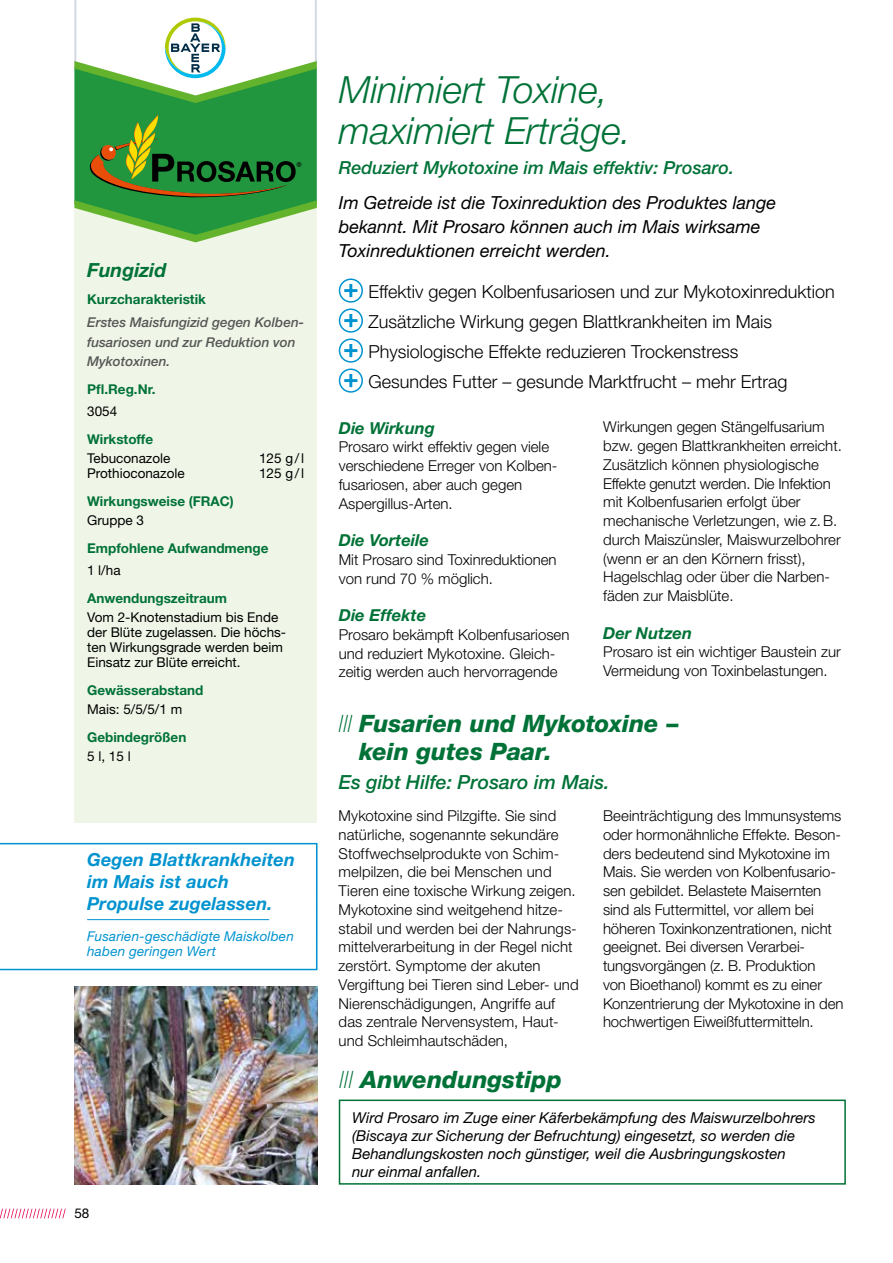
<style>
.page{position:relative;width:893px;height:1263px;background:#fff}
.page>*{position:absolute;margin:0;border:0;box-sizing:border-box;transform-origin:0 0}
.t1{font:italic 300 37.5px/40.5px "Helvetica Neue LT Std";color:#007237}
.t2{font:italic 800 24px/28.8px "Helvetica Neue LT Std";color:#007237}
.t3{font:italic 500 19.5px "Helvetica Neue LT Std";color:#007237}
.t4{font:italic 700 19.5px "Helvetica Neue LT Std";color:#007237}
.t5{font:300 18px/30px "Helvetica Neue LT Std";color:#000}
.t6{font:italic 18px/24px "Helvetica Neue LT Std";color:#000}
.t7{font:italic 700 18px/21.6px "Helvetica Neue LT Std";letter-spacing:.01em;color:#0093cf}
.t8{font:italic 500 18px "Helvetica Neue LT Std";color:#007237}
.t9{font:italic 700 16.5px "Helvetica Neue LT Std";color:#007237}
.t10{font:300 15px/18.8px "Helvetica Neue LT Std";color:#000}
.t11{font:italic 15px/18px "Helvetica Neue LT Std";color:#000}
.t12{font:13.5px/15px "Helvetica Neue LT Std";color:#000}
.t13{font:700 13.5px "Helvetica Neue LT Std";color:#007237}
.t14{font:italic 500 13.5px/19.5px "Helvetica Neue LT Std";color:#565656}
.t15{font:italic 13.5px/15px "Helvetica Neue LT Std";letter-spacing:.015em;color:#0093cf}
.s1{font-weight:100}
</style>
<div class="page">
<div style="left:74px;top:202px;width:243px;height:620px;background:#eff5e7"></div>
<svg style="left:74px;top:0;width:243px;height:242px"></svg>
<svg style="left:342px;top:282px;width:18px;height:17px"></svg>
<div style="left:339px;top:278px;width:24px;height:25px;border:2px solid #0093cf;border-radius:50%"></div>
<svg style="left:342px;top:312px;width:18px;height:17px"></svg>
<div style="left:339px;top:308px;width:24px;height:25px;border:2px solid #0093cf;border-radius:50%"></div>
<svg style="left:342px;top:342px;width:18px;height:17px"></svg>
<div style="left:339px;top:338px;width:24px;height:25px;border:2px solid #0093cf;border-radius:50%"></div>
<svg style="left:342px;top:372px;width:18px;height:17px"></svg>
<div style="left:339px;top:368px;width:24px;height:25px;border:2px solid #0093cf;border-radius:50%"></div>
<img style="left:74px;top:986px;width:244px;height:198px">
<svg style="left:0;top:843px;width:318px;height:127px"></svg>
<hr style="left:87px;top:919px;width:182px;height:1px;background:#0093cf">
<div style="left:339px;top:1099px;width:507px;height:85px;border:2px solid #007237"></div>
<svg style="left:0;top:1209px;width:66px;height:9px"></svg>
<h3 class="t4" style="left:87px;top:258px;width:81px">Fungizid</h3>
<p class="t13" style="left:87px;top:290px;width:120px">Kurzcharakteristik</p>
<p class="t14" style="left:87px;top:313px;width:218px">Erstes Maisfungizid gegen Kolben&shy;fusariosen und zur Reduktion von<br>Mykotoxinen.</p>
<p class="t13" style="left:87px;top:381px;width:70px">Pfl.Reg.Nr.</p>
<p class="t12" style="left:87px;top:404px;width:32px">3054</p>
<p class="t13" style="left:87px;top:431px;width:67px">Wirkstoffe</p>
<p class="t12" style="left:87px;top:451px;width:85px">Tebuconazole</p>
<p class="t12" style="left:259px;top:451px;width:46px">125 g/l</p>
<p class="t12" style="left:87px;top:466px;width:99px">Prothioconazole</p>
<p class="t12" style="left:259px;top:466px;width:46px">125 g/l</p>
<p class="t13" style="left:87px;top:493px;width:148px">Wirkungsweise (FRAC)</p>
<p class="t12" style="left:87px;top:513px;width:58px">Gruppe 3</p>
<p class="t13" style="left:87px;top:540px;width:183px">Empfohlene Aufwandmenge</p>
<p class="t12" style="left:87px;top:563px;width:35px">1 l/ha</p>
<p class="t13" style="left:87px;top:590px;width:141px">Anwendungszeitraum</p>
<p class="t12" style="left:87px;top:610px;width:201px">Vom 2-Knotenstadium bis Ende der Blüte zugelassen. Die höchs&shy;ten Wirkungsgrade werden beim<br>Einsatz zur Blüte erreicht.</p>
<p class="t13" style="left:87px;top:682px;width:118px">Gewässerabstand</p>
<p class="t12" style="left:87px;top:702px;width:97px">Mais: 5/5/5/1 m</p>
<p class="t13" style="left:87px;top:729px;width:101px">Gebindegrößen</p>
<p class="t12" style="left:87px;top:749px;width:45px">5 l, 15 l</p>
<p class="t7" style="left:87px;top:849px;width:209px">Gegen Blattkrankheiten im Mais ist auch<br>Propulse zugelassen.</p>
<p class="t15" style="left:87px;top:928px;width:208px">Fusarien-geschädigte Maiskolben haben geringen Wert</p>
<p class="t12" style="left:74px;top:1206px;width:17px">58</p>
<h1 class="t1" style="left:339px;top:69px;width:294px">Minimiert Toxine, maximiert Erträge.</h1>
<p class="t8" style="left:339px;top:157px;width:397px">Reduziert Mykotoxine im Mais effektiv: Prosaro.</p>
<p class="t6" style="left:339px;top:191px;width:439px">Im Getreide ist die Toxinreduktion des Produktes lange bekannt. Mit Prosaro können auch im Mais wirksame<br>Toxinreduktionen erreicht werden.</p>
<p class="t5" style="left:368px;top:276px;width:468px">Effektiv gegen Kolbenfusariosen und zur Mykotoxinreduktion Zusätzliche Wirkung gegen Blattkrankheiten im Mais Physiologische Effekte reduzieren Trockenstress<br>Gesundes Futter – gesunde Marktfrucht – mehr Ertrag</p>
<p class="t9" style="left:339px;top:417px;width:98px">Die Wirkung</p>
<p class="t10" style="left:339px;top:437px;width:220px">Prosaro wirkt effektiv gegen viele verschiedene Erreger von Kolben&shy;fusariosen, aber auch gegen<br>Aspergillus-Arten.</p>
<p class="t9" style="left:339px;top:530px;width:92px">Die Vorteile</p>
<p class="t10" style="left:339px;top:550px;width:219px">Mit Prosaro sind Toxinreduktionen von rund 70 % möglich.</p>
<p class="t9" style="left:339px;top:605px;width:89px">Die Effekte</p>
<p class="t10" style="left:339px;top:625px;width:232px">Prosaro bekämpft Kolbenfusariosen und reduziert Mykotoxine. Gleich&shy;zeitig werden auch hervorragende</p>
<p class="t10" style="left:603px;top:417px;width:240px">Wirkungen gegen Stängelfusarium bzw. gegen Blattkrankheiten erreicht.<br>Zusätzlich können physiologische Effekte genutzt werden. Die Infektion mit Kolbenfusarien erfolgt über mechanische Verletzungen, wie z.B. durch Maiszünsler, Maiswurzelbohrer (wenn er an den Körnern frisst), Hagelschlag oder über die Narben&shy;fäden zur Maisblüte.</p>
<p class="t9" style="left:603px;top:623px;width:90px">Der Nutzen</p>
<p class="t10" style="left:603px;top:642px;width:239px">Prosaro ist ein wichtiger Baustein zur<br>Vermeidung von Toxinbelastungen.</p>
<h2 class="t2" style="left:359px;top:708px;width:321px;text-indent:-20px"><span class="s1">III</span> Fusarien und Mykotoxine – kein gutes Paar.</h2>
<h3 class="t3" style="left:339px;top:771px;width:272px">Es gibt Hilfe: Prosaro im Mais.</h3>
<p class="t10" style="left:339px;top:806px;width:242px">Mykotoxine sind Pilzgifte. Sie sind natürliche, sogenannte sekundäre Stoffwechselprodukte von Schim&shy;melpilzen, die bei Menschen und Tieren eine toxische Wirkung zeigen.<br>Mykotoxine sind weitgehend hitze&shy;stabil und werden bei der Nahrungs&shy;mittelverarbeitung in der Regel nicht zerstört. Symptome der akuten Vergiftung bei Tieren sind Leber- und Nierenschädigungen, Angriffe auf das zentrale Nervensystem, Haut&shy;und Schleimhautschäden,</p>
<p class="t10" style="left:603px;top:806px;width:242px">Beeinträchtigung des Immunsystems oder hormonähnliche Effekte. Beson&shy;ders bedeutend sind Mykotoxine im Mais. Sie werden von Kolbenfusario&shy;sen gebildet. Belastete Maisernten sind als Futtermittel, vor allem bei höheren Toxinkonzentrationen, nicht geeignet. Bei diversen Verarbei&shy;tungsvorgängen (z. B. Produktion<br>von Bioethanol) kommt es zu einer Konzentrierung der Mykotoxine in den hochwertigen Eiweißfuttermitteln.</p>
<h2 class="t2" style="left:339px;top:1064px;width:224px"><span class="s1">III</span> Anwendungstipp</h2>
<p class="t11" style="left:352px;top:1109px;width:465px">Wird Prosaro im Zuge einer Käferbekämpfung des Maiswurzelbohrers (Biscaya zur Sicherung der Befruchtung) eingesetzt, so werden die Behandlungskosten noch günstiger, weil die Ausbringungskosten<br>nur einmal anfallen.</p>
</div>
